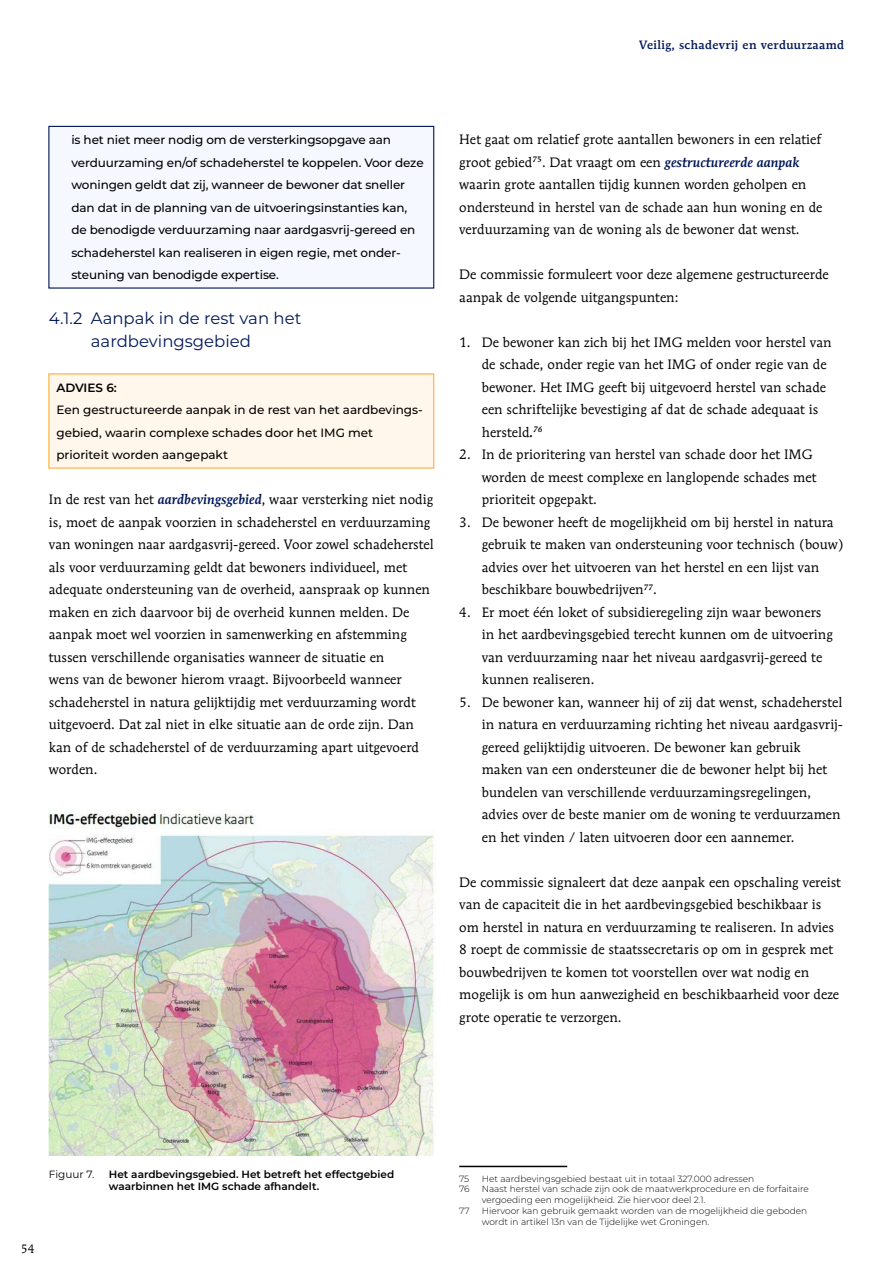
<style>
.page{position:relative;width:893px;height:1263px;background:#fff}
.page>*{position:absolute;margin:0;border:0;box-sizing:border-box;transform-origin:0 0}
.Kop_3_met{font:16.5px/22.5px "Montserrat";color:#001759;text-align:center}
.Brood_wit_na{font:13.5px/22.5px "Mendoza Roman Std";color:#000}
.Kaderopsomming{font:500 12px/22.5px "Montserrat";letter-spacing:-.01em;color:#000}
.Kadertekst_enkel_WIT{font:500 12px/22.5px "Montserrat";color:#000}
.t1{font:500 12px "Mendoza Roman Std";letter-spacing:.03em;color:#001759}
.Kaderkop_WIT{font:600 12px "Montserrat";color:#000}
.t2{font:12px "Mendoza Roman Std";color:#000}
.Figuurtitel{font:600 10.5px/12.6px "Montserrat";color:#000}
.Figuurtitel-2{font:10.5px "Montserrat";color:#000}
.Voettekst{font:300 9px/10.8px "Montserrat";color:#000}
.s1{font-weight:500;font-style:italic;color:#001759}
.s2{font-weight:500;font-style:italic}
</style>
<div class="page">
<div style="left:48px;top:126px;width:386px;height:163px;background:#f5f8ff;border:1px solid #001759"></div>
<div style="left:48px;top:373px;width:386px;height:96px;background:#fff7eb"></div>
<img style="left:49px;top:810px;width:387px;height:345px">
<hr style="left:459px;top:1166px;width:108px;height:1px;background:#000">
<p class="t1" style="left:639px;top:37px;width:206px">Veilig, schadevrij en verduurzaamd</p>
<p class="Kaderopsomming" style="left:71px;top:128px;width:354px">is het niet meer nodig om de versterkingsopgave aan verduurzaming en/of schadeherstel te koppelen. Voor deze woningen geldt dat zij, wanneer de bewoner dat sneller dan dat in de planning van de uitvoeringsinstanties kan, de benodigde verduurzaming naar aardgasvrij-gereed en schadeherstel kan realiseren in eigen regie, met onder&shy;steuning van benodigde expertise.</p>
<h3 class="Kop_3_met" style="left:49px;top:306px;width:254px">4.1.2 Aanpak in de rest van het aardbevingsgebied</h3>
<h5 class="Kaderkop_WIT" style="left:56px;top:379px;width:62px">ADVIES 6:</h5>
<p class="Kadertekst_enkel_WIT" style="left:56px;top:398px;width:366px">Een gestructureerde aanpak in de rest van het aardbevings&shy;gebied, waarin complexe schades door het IMG met prioriteit worden aangepakt</p>
<p class="Brood_wit_na" style="left:49px;top:488px;width:386px">In de rest van het <span class="s1">aardbevingsgebied</span>, waar versterking niet nodig is, moet de aanpak voorzien in schadeherstel en verduurzaming van woningen naar aardgasvrij-gereed. Voor zowel schadeherstel als voor verduurzaming geldt dat bewoners individueel, met adequate ondersteuning van de overheid, aanspraak op kunnen maken en zich daarvoor bij de overheid kunnen melden. De aanpak moet wel voorzien in samenwerking en afstemming tussen verschillende organisaties wanneer de situatie en<br>wens van de bewoner hierom vraagt. Bijvoorbeeld wanneer schadeherstel in natura gelijktijdig met verduurzaming wordt uitgevoerd. Dat zal niet in elke situatie aan de orde zijn. Dan kan of de schadeherstel of de verduurzaming apart uitgevoerd worden.</p>
<p class="Brood_wit_na" style="left:459px;top:128px;width:365px">Het gaat om relatief grote aantallen bewoners in een relatief groot gebied<sup>75</sup>. Dat vraagt om een <span class="s1">gestructureerde aanpak </span>waarin grote aantallen tijdig kunnen worden geholpen en ondersteund in herstel van de schade aan hun woning en de verduurzaming van de woning als de bewoner dat wenst.</p>
<p class="Brood_wit_na" style="left:459px;top:263px;width:371px">De commissie formuleert voor deze algemene gestructureerde aanpak de volgende uitgangspunten:</p>
<p class="Brood_wit_na" style="left:482px;top:330px;width:351px;text-indent:-22px">1. De bewoner kan zich bij het IMG melden voor herstel van de schade, onder regie van het IMG of onder regie van de bewoner. Het IMG geeft bij uitgevoerd herstel van schade een schriftelijke bevestiging af dat de schade adequaat is hersteld<span class="s2">.</span><sup>76</sup></p>
<p class="Brood_wit_na" style="left:482px;top:443px;width:336px;text-indent:-22px">2. In de prioritering van herstel van schade door het IMG worden de meest complexe en langlopende schades met prioriteit opgepakt.</p>
<p class="Brood_wit_na" style="left:482px;top:510px;width:364px;text-indent:-22px">3. De bewoner heeft de mogelijkheid om bij herstel in natura gebruik te maken van ondersteuning voor technisch (bouw) advies over het uitvoeren van het herstel en een lijst van beschikbare bouwbedrijven<sup>77</sup>.</p>
<p class="Brood_wit_na" style="left:482px;top:600px;width:353px;text-indent:-22px">4. Er moet één loket of subsidieregeling zijn waar bewoners in het aardbevingsgebied terecht kunnen om de uitvoering van verduurzaming naar het niveau aardgasvrij-gereed te kunnen realiseren.</p>
<p class="Brood_wit_na" style="left:482px;top:690px;width:363px;text-indent:-22px">5. De bewoner kan, wanneer hij of zij dat wenst, schadeherstel in natura en verduurzaming richting het niveau aardgasvrij&shy;gereed gelijktijdig uitvoeren. De bewoner kan gebruik maken van een ondersteuner die de bewoner helpt bij het bundelen van verschillende verduurzamingsregelingen, advies over de beste manier om de woning te verduurzamen en het vinden / laten uitvoeren door een aannemer.</p>
<p class="Brood_wit_na" style="left:459px;top:870px;width:383px">De commissie signaleert dat deze aanpak een opschaling vereist van de capaciteit die in het aardbevingsgebied beschikbaar is om herstel in natura en verduurzaming te realiseren. In advies 8 roept de commissie de staatssecretaris op om in gesprek met bouwbedrijven te komen tot voorstellen over wat nodig en mogelijk is om hun aanwezigheid en beschikbaarheid voor deze grote operatie te verzorgen.</p>
<p class="Figuurtitel-2" style="left:49px;top:1167px;width:47px">Figuur 7.</p>
<p class="Figuurtitel" style="left:109px;top:1167px;width:287px">Het aardbevingsgebied. Het betreft het effectgebied waarbinnen het IMG schade afhandelt.</p>
<p class="t2" style="left:21px;top:1241px;width:16px">54</p>
<p class="Voettekst" style="left:459px;top:1172px;width:12px">75</p>
<p class="Voettekst" style="left:482px;top:1172px;width:274px">Het aardbevingsgebied bestaat uit in totaal 327.000 adressen</p>
<p class="Voettekst" style="left:459px;top:1183px;width:12px">76</p>
<p class="Voettekst" style="left:482px;top:1183px;width:329px">Naast herstel van schade zijn ook de maatwerkprocedure en de forfaitaire vergoeding een mogelijkheid. Zie hiervoor deel 2.1.</p>
<p class="Voettekst" style="left:459px;top:1205px;width:12px">77</p>
<p class="Voettekst" style="left:482px;top:1205px;width:327px">Hiervoor kan gebruik gemaakt worden van de mogelijkheid die geboden wordt in artikel 13n van de Tijdelijke wet Groningen.</p>
</div>
